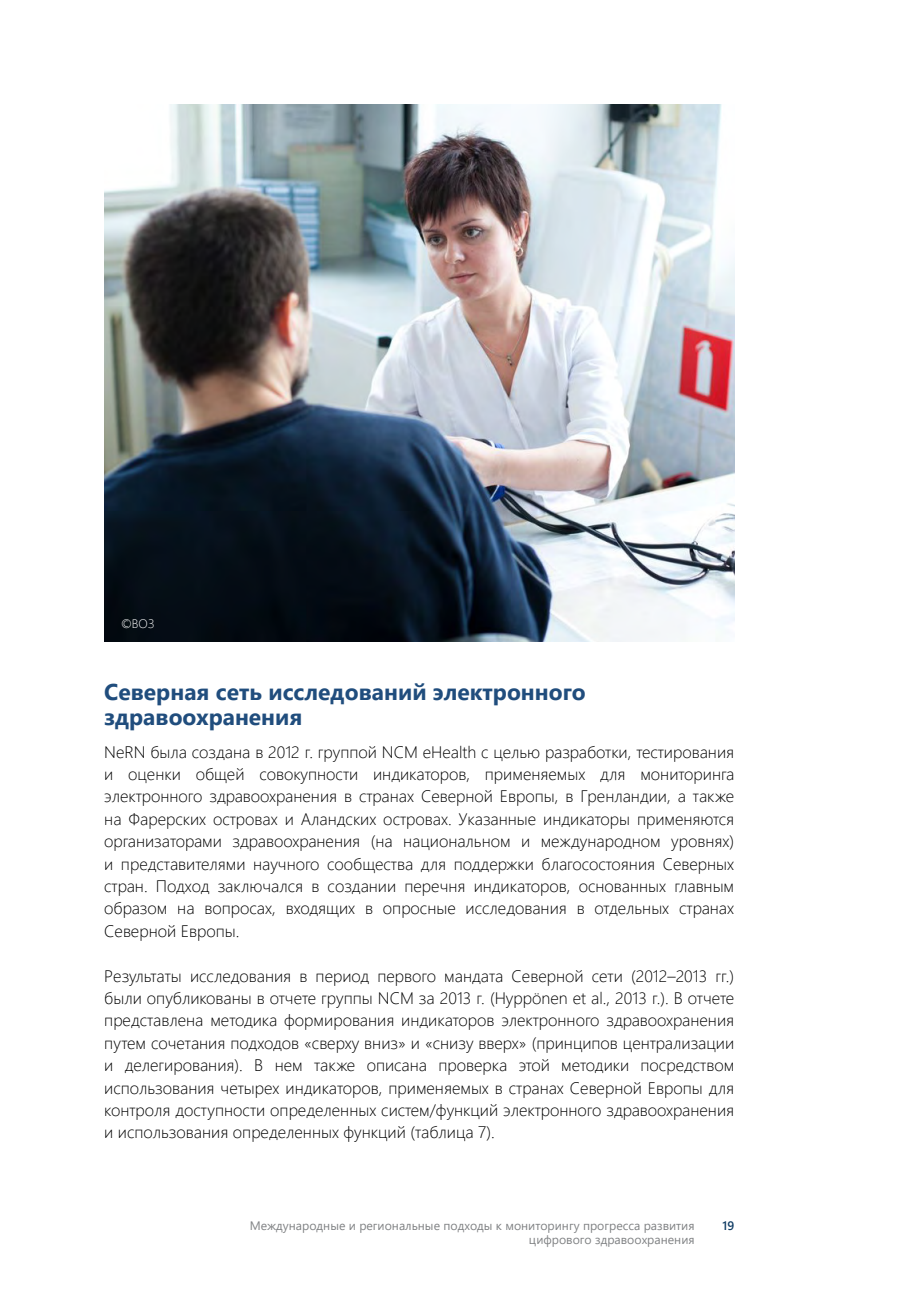
<style>
.page{position:relative;width:908px;height:1298px;background:#fff}
.page>*{position:absolute;margin:0;border:0;box-sizing:border-box;transform-origin:0 0}
.t1{font:700 22.75px/25.2px "Segoe UI";color:#204d7d}
.Body{font:300 16.62px/22.4px "Segoe UI";color:#000;text-align:justify}
.t2{font:12.25px/14.7px "Segoe UI";color:#808284;text-align:right}
.Body-2{font:300 12.25px "Segoe UI";color:#fff}
.t3{font:600 12.25px "Segoe UI";color:#113d65}
</style>
<div class="page">
<img style="left:104px;top:104px;width:630px;height:538px">
<p class="Body-2" style="left:121px;top:612px;width:35px">©ВОЗ</p>
<p class="t1" style="left:104px;top:677px;width:483px">Северная сеть исследований электронного здравоохранения</p>
<p class="Body" style="left:104px;top:739px;width:631px">NeRN была создана в 2012 г. группой NCM eHealth с целью разработки, тестирования и оценки общей совокупности индикаторов, применяемых для мониторинга электронного здравоохранения в странах Северной Европы, в Гренландии, а также на Фарерских островах и Аландских островах. Указанные индикаторы применяются организаторами здравоохранения (на национальном и международном уровнях) и представителями научного сообщества для поддержки благосостояния Северных стран. Подход заключался в создании перечня индикаторов, основанных главным образом на вопросах, входящих в опросные исследования в отдельных странах Северной Европы.</p>
<p class="Body" style="left:104px;top:963px;width:631px">Результаты исследования в период первого мандата Северной сети (2012–2013 гг.) были опубликованы в отчете группы NCM за 2013 г. (Hyppönen et al., 2013 г.). В отчете представлена методика формирования индикаторов электронного здравоохранения путем сочетания подходов «сверху вниз» и «снизу вверх» (принципов централизации и делегирования). В нем также описана проверка этой методики посредством использования четырех индикаторов, применяемых в странах Северной Европы для контроля доступности определенных систем/функций электронного здравоохранения и использования определенных функций (таблица 7).</p>
<p class="t2" style="left:249px;top:1217px;width:446px">Международные и региональные подходы к мониторингу прогресса развития цифрового здравоохранения</p>
<p class="t3" style="left:722px;top:1213px;width:13px">19</p>
</div>
